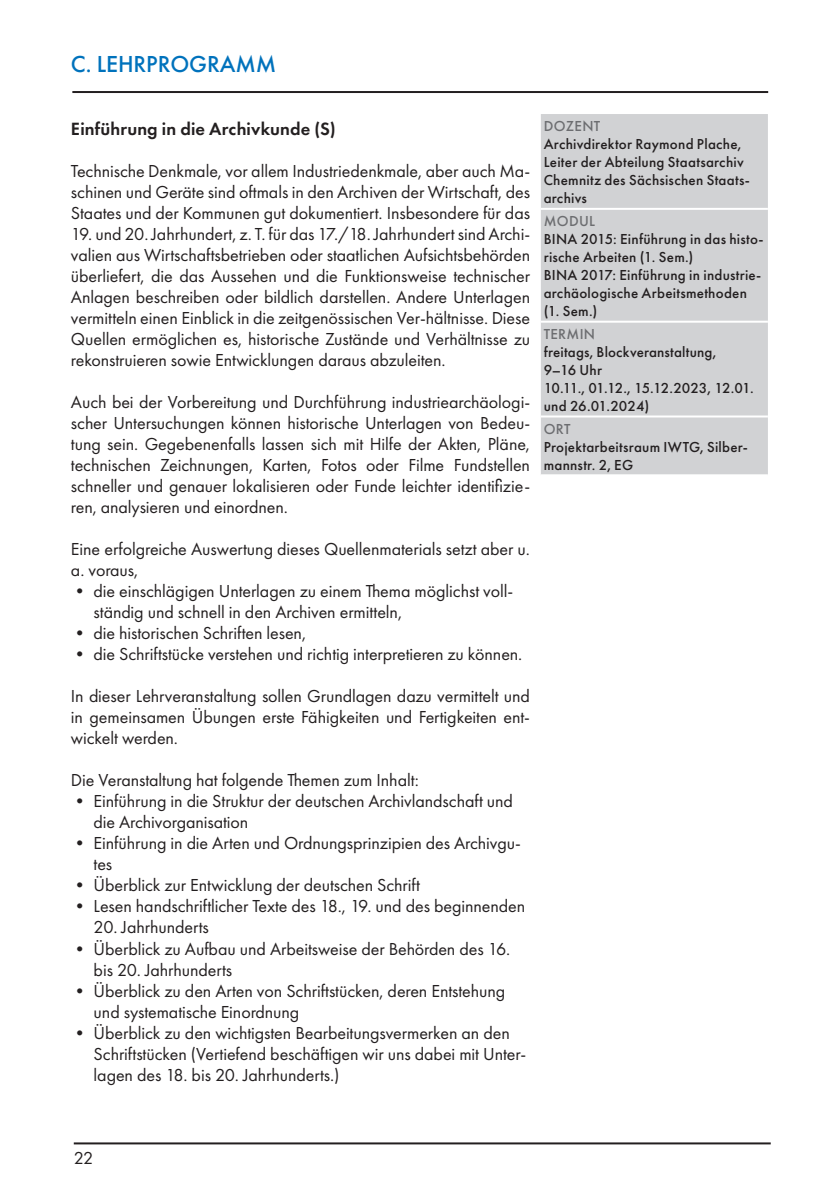
<style>
.page{position:relative;width:840px;height:1191px;background:#fff}
.page>*{position:absolute;margin:0;border:0;box-sizing:border-box;transform-origin:0 0}
.t1{font:500 24px "Futura PT";letter-spacing:-.005em;color:#0072bc}
.t2{font:600 18.4px "Futura PT";letter-spacing:.01em;color:#231f20}
.t3{font:18px/21px "Futura PT";letter-spacing:-.005em;color:#231f20}
.t4{font:500 15px/18px "Futura PT";letter-spacing:.015em;color:#231f20}
.t5{font:500 15px "Futura PT";letter-spacing:.02em;color:#6c6d70}
</style>
<div class="page">
<hr style="left:74px;top:1142px;width:696px;height:2px;background:#231f20">
<hr style="left:72px;top:91px;width:695px;height:2px;background:#231f20">
<div style="left:541px;top:114px;width:226px;height:360px;background:#d1d2d4"></div>
<hr style="left:540px;top:208px;width:227px;height:2px;background:#fff">
<hr style="left:540px;top:321px;width:227px;height:2px;background:#fff">
<hr style="left:540px;top:415px;width:227px;height:2px;background:#fff">
<h1 class="t1" style="left:71px;top:50px;width:207px">C. LEHRPROGRAMM</h1>
<p class="t2" style="left:71px;top:117px;width:266px">Einführung in die Archivkunde (S)</p>
<p class="t3" style="left:71px;top:160px;width:460px;text-align:justify">Technische Denkmale, vor allem Industriedenkmale, aber auch Ma&shy;schinen und Geräte sind oftmals in den Archiven der Wirtschaft, des Staates und der Kommunen gut dokumentiert. Insbesondere für das</p>
<p class="t3" style="left:71px;top:223px;width:460px;text-align:justify">19. und 20. Jahrhundert, z. T. für das 17./18. Jahrhundert sind Archi&shy;valien aus Wirtschaftsbetrieben oder staatlichen Aufsichtsbehörden überliefert, die das Aussehen und die Funktionsweise technischer Anlagen beschreiben oder bildlich darstellen. Andere Unterlagen vermitteln einen Einblick in die zeitgenössischen Ver-hältnisse. Diese Quellen ermöglichen es, historische Zustände und Verhältnisse zu rekonstruieren sowie Entwicklungen daraus abzuleiten.</p>
<p class="t3" style="left:71px;top:391px;width:460px;text-align:justify">Auch bei der Vorbereitung und Durchführung industriearchäologi&shy;scher Untersuchungen können historische Unterlagen von Bedeu&shy;tung sein. Gegebenenfalls lassen sich mit Hilfe der Akten, Pläne, technischen Zeichnungen, Karten, Fotos oder Filme Fundstellen schneller und genauer lokalisieren oder Funde leichter identifizie&shy;ren, analysieren und einordnen.</p>
<p class="t3" style="left:71px;top:538px;width:460px">Eine erfolgreiche Auswertung dieses Quellenmaterials setzt aber u. a. voraus,</p>
<p class="t3" style="left:94px;top:580px;width:421px;text-indent:-23px">• die einschlägigen Unterlagen zu einem Thema möglichst voll&shy;ständig und schnell in den Archiven ermitteln,</p>
<p class="t3" style="left:71px;top:623px;width:236px">• die historischen Schriften lesen,</p>
<p class="t3" style="left:71px;top:644px;width:452px">• die Schriftstücke verstehen und richtig interpretieren zu können.</p>
<p class="t3" style="left:71px;top:686px;width:460px;text-align:justify">In dieser Lehrveranstaltung sollen Grundlagen dazu vermittelt und in gemeinsamen Übungen erste Fähigkeiten und Fertigkeiten ent&shy;wickelt werden.</p>
<p class="t3" style="left:71px;top:770px;width:349px">Die Veranstaltung hat folgende Themen zum Inhalt:</p>
<p class="t3" style="left:94px;top:791px;width:420px;text-indent:-23px">• Einführung in die Struktur der deutschen Archivlandschaft und die Archivorganisation</p>
<p class="t3" style="left:94px;top:833px;width:428px;text-indent:-23px">• Einführung in die Arten und Ordnungsprinzipien des Archivgu&shy;tes</p>
<p class="t3" style="left:71px;top:875px;width:350px">• Überblick zur Entwicklung der deutschen Schrift</p>
<p class="t3" style="left:71px;top:896px;width:455px">• Lesen handschriftlicher Texte des 18., 19. und des beginnenden</p>
<p class="t3" style="left:94px;top:917px;width:117px">20. Jahrhunderts</p>
<p class="t3" style="left:94px;top:938px;width:418px;text-indent:-23px">• Überblick zu Aufbau und Arbeitsweise der Behörden des 16. bis 20. Jahrhunderts</p>
<p class="t3" style="left:94px;top:980px;width:413px;text-indent:-23px">• Überblick zu den Arten von Schriftstücken, deren Entstehung und systematische Einordnung</p>
<p class="t3" style="left:94px;top:1022px;width:434px;text-indent:-23px">• Überblick zu den wichtigsten Bearbeitungsvermerken an den<br>Schriftstücken (Vertiefend beschäftigen wir uns dabei mit Unter&shy;lagen des 18. bis 20. Jahrhunderts.)</p>
<p class="t5" style="left:543px;top:117px;width:58px">DOZENT</p>
<p class="t4" style="left:543px;top:135px;width:208px">Archivdirektor Raymond Plache,<br>Leiter der Abteilung Staatsarchiv<br>Chemnitz des Sächsischen Staats&shy;archivs</p>
<p class="t5" style="left:543px;top:212px;width:53px">MODUL</p>
<p class="t4" style="left:543px;top:230px;width:221px">BINA 2015: Einführung in das histo&shy;rische Arbeiten (1. Sem.)<br>BINA 2017: Einführung in industrie&shy;archäologische Arbeitsmethoden (1. Sem.)</p>
<p class="t5" style="left:543px;top:325px;width:53px">TERMIN</p>
<p class="t4" style="left:543px;top:343px;width:211px">freitags, Blockveranstaltung,<br>9–16 Uhr<br>10.11., 01.12., 15.12.2023, 12.01. und 26.01.2024)</p>
<p class="t5" style="left:543px;top:419px;width:28px">ORT</p>
<p class="t4" style="left:543px;top:437px;width:205px">Projektarbeitsraum IWTG, Silber&shy;mannstr. 2, EG</p>
<p class="t3" style="left:74px;top:1147px;width:21px">22</p>
</div>
